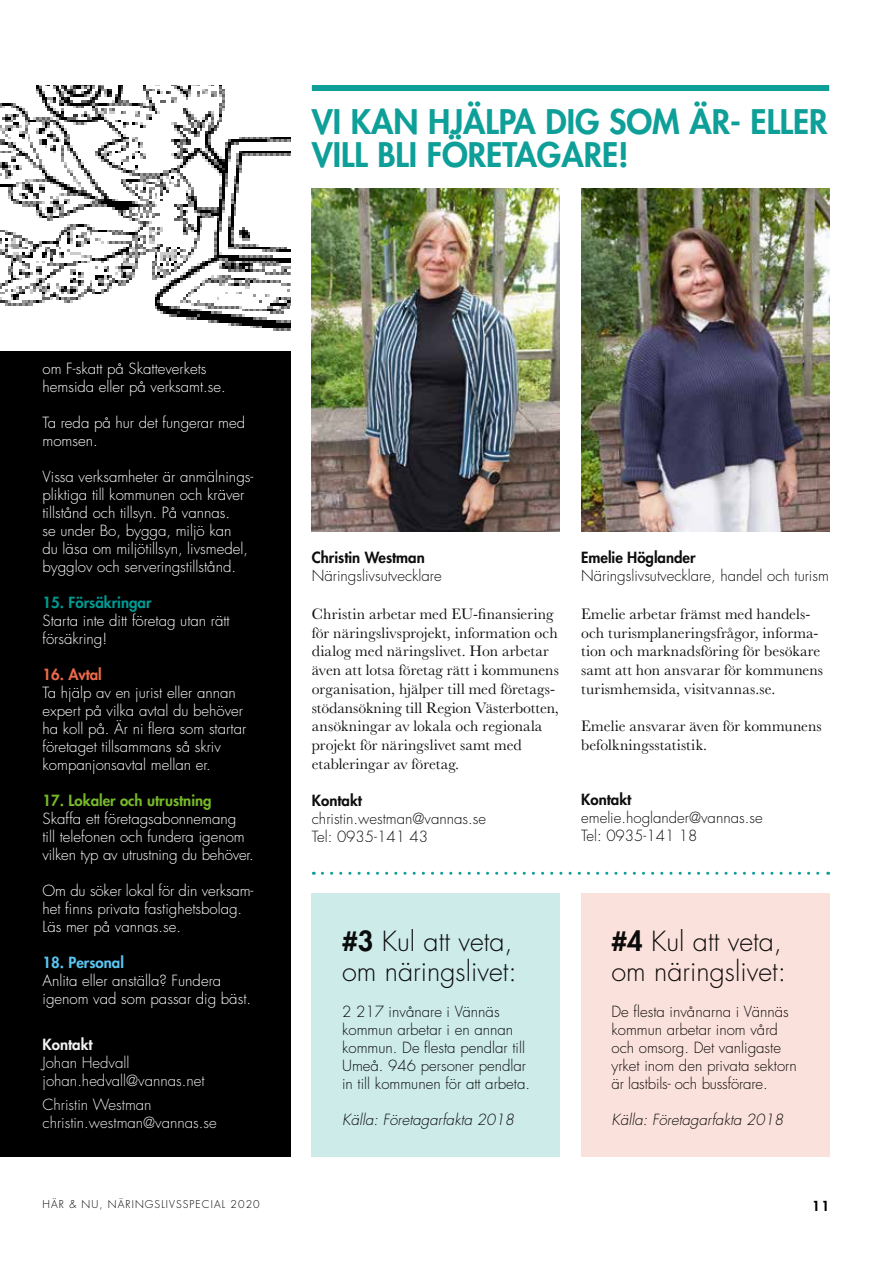
<style>
.page{position:relative;width:893px;height:1263px;background:#fff}
.page>*{position:absolute;margin:0;border:0;box-sizing:border-box;transform-origin:0 0}
.t1{font:800 33px/33px "Futura Std";color:#009a93}
.t2{font:300 27px/30px "Futura Std";color:#000}
.t3{font:15.75px/18.8px "Baskerville MT Std";letter-spacing:.005em;color:#000}
.t4{font:300 15px/18px "Futura Std";color:#fff}
.t5{font:300 15px/18px "Futura Std";color:#000}
.t6{font:italic 300 15px "Futura Std";color:#000}
.t7{font:800 15px "Futura Std";color:#000}
.t8{font:800 15px "Futura Std";color:#76b82a}
.t9{font:800 15px "Futura Std";color:#009a93}
.t10{font:800 15px "Futura Std";color:#5bc5f2}
.t11{font:800 15px "Futura Std";color:#ed694b}
.t12{font:800 15px "Futura Std";color:#fff}
.t13{font:800 13.5px "Futura Std";color:#000}
.t14{font:300 10.5px "Futura Std";letter-spacing:.1em;color:#000}
.s1{font-weight:800}
</style>
<div class="page">
<div style="left:0;top:85px;width:291px;height:1072px;background:#000"></div>
<img style="left:0;top:85px;width:291px;height:266px">
<img style="left:312px;top:189px;width:248px;height:342px">
<div style="left:312px;top:85px;width:517px;height:6px;background:#0d9f98"></div>
<svg style="left:322px;top:872px;width:507px;height:3px"></svg>
<div style="left:312px;top:893px;width:248px;height:264px;background:#cdebe9"></div>
<div style="left:581px;top:893px;width:248px;height:264px;background:#fbe1db"></div>
<img style="left:581px;top:189px;width:248px;height:342px">
<h1 class="t1" style="left:312px;top:105px;width:517px">VI KAN HJÄLPA DIG SOM ÄR- ELLER<br>VILL BLI FÖRETAGARE!</h1>
<p class="t4" style="left:43px;top:359px;width:185px">om F-skatt på Skatteverkets hemsida eller på verksamt.se.</p>
<p class="t4" style="left:43px;top:413px;width:204px">Ta reda på hur det fungerar med momsen.</p>
<p class="t4" style="left:43px;top:467px;width:212px">Vissa verksamheter är anmälnings&shy;pliktiga till kommunen och kräver tillstånd och tillsyn. På vannas.<br>se under Bo, bygga, miljö kan<br>du läsa om miljötillsyn, livsmedel, bygglov och serveringstillstånd.</p>
<p class="t9" style="left:43px;top:592px;width:111px">15. Försäkringar</p>
<p class="t4" style="left:43px;top:611px;width:189px">Starta inte ditt företag utan rätt försäkring!</p>
<p class="t11" style="left:43px;top:664px;width:61px">16. Avtal</p>
<p class="t4" style="left:43px;top:683px;width:205px">Ta hjälp av en jurist eller annan expert på vilka avtal du behöver ha koll på. Är ni flera som startar företaget tillsammans så skriv kompanjonsavtal mellan er.</p>
<p class="t8" style="left:43px;top:790px;width:171px">17. Lokaler och utrustning</p>
<p class="t4" style="left:43px;top:809px;width:213px">Skaffa ett företagsabonnemang<br>till telefonen och fundera igenom vilken typ av utrustning du behöver.</p>
<p class="t4" style="left:43px;top:881px;width:212px">Om du söker lokal för din verksam&shy;het finns privata fastighetsbolag.<br>Läs mer på vannas.se.</p>
<p class="t10" style="left:43px;top:952px;width:83px">18. Personal</p>
<p class="t4" style="left:43px;top:971px;width:210px">Anlita eller anställa? Fundera igenom vad som passar dig bäst.</p>
<p class="t12" style="left:43px;top:1035px;width:52px">Kontakt</p>
<p class="t4" style="left:43px;top:1054px;width:164px">Johan Hedvall johan.hedvall@vannas.net</p>
<p class="t4" style="left:43px;top:1096px;width:176px">Christin Westman christin.westman@vannas.se</p>
<p class="t7" style="left:312px;top:548px;width:115px">Christin Westman</p>
<p class="t5" style="left:312px;top:567px;width:131px">Näringslivsutvecklare</p>
<p class="t3" style="left:312px;top:604px;width:249px">Christin arbetar med EU-finansiering för näringslivsprojekt, information och dialog med näringslivet. Hon arbetar även att lotsa företag rätt i kommunens organisation, hjälper till med företags&shy;stödansökning till Region Västerbotten, ansökningar av lokala och regionala projekt för näringslivet samt med etableringar av företag.</p>
<p class="t7" style="left:312px;top:791px;width:52px">Kontakt</p>
<p class="t5" style="left:312px;top:810px;width:176px">christin.westman@vannas.se<br>Tel: 0935-141 43</p>
<p class="t7" style="left:581px;top:548px;width:116px">Emelie Höglander</p>
<p class="t5" style="left:581px;top:567px;width:249px">Näringslivsutvecklare, handel och turism</p>
<p class="t3" style="left:581px;top:604px;width:243px">Emelie arbetar främst med handels&shy;och turismplaneringsfrågor, informa&shy;tion och marknadsföring för besökare samt att hon ansvarar för kommunens turismhemsida, visitvannas.se.</p>
<p class="t3" style="left:581px;top:717px;width:242px">Emelie ansvarar även för kommunens befolkningsstatistik.</p>
<p class="t7" style="left:581px;top:790px;width:52px">Kontakt</p>
<p class="t5" style="left:581px;top:809px;width:183px">emelie.hoglander@vannas.se<br>Tel: 0935-141 18</p>
<h2 class="t2" style="left:342px;top:927px;width:176px"><span class="s1">#3</span> Kul att veta, om näringslivet:</h2>
<p class="t5" style="left:342px;top:1003px;width:189px">2 217 invånare i Vännäs kommun arbetar i en annan kommun. De flesta pendlar till<br>Umeå. 946 personer pendlar in till kommunen för att arbeta.</p>
<p class="t6" style="left:342px;top:1111px;width:173px">Källa: Företagarfakta 2018</p>
<h2 class="t2" style="left:611px;top:927px;width:176px"><span class="s1">#4</span> Kul att veta, om näringslivet:</h2>
<p class="t5" style="left:611px;top:1003px;width:187px">De flesta invånarna i Vännäs kommun arbetar inom vård och omsorg. Det vanligaste yrket inom den privata sektorn är lastbils- och bussförare.</p>
<p class="t6" style="left:611px;top:1111px;width:173px">Källa: Företagarfakta 2018</p>
<p class="t14" style="left:43px;top:1198px;width:219px">HÄR &amp; NU, NÄRINGSLIVSSPECIAL 2020</p>
<p class="t13" style="left:812px;top:1197px;width:18px">11</p>
</div>
